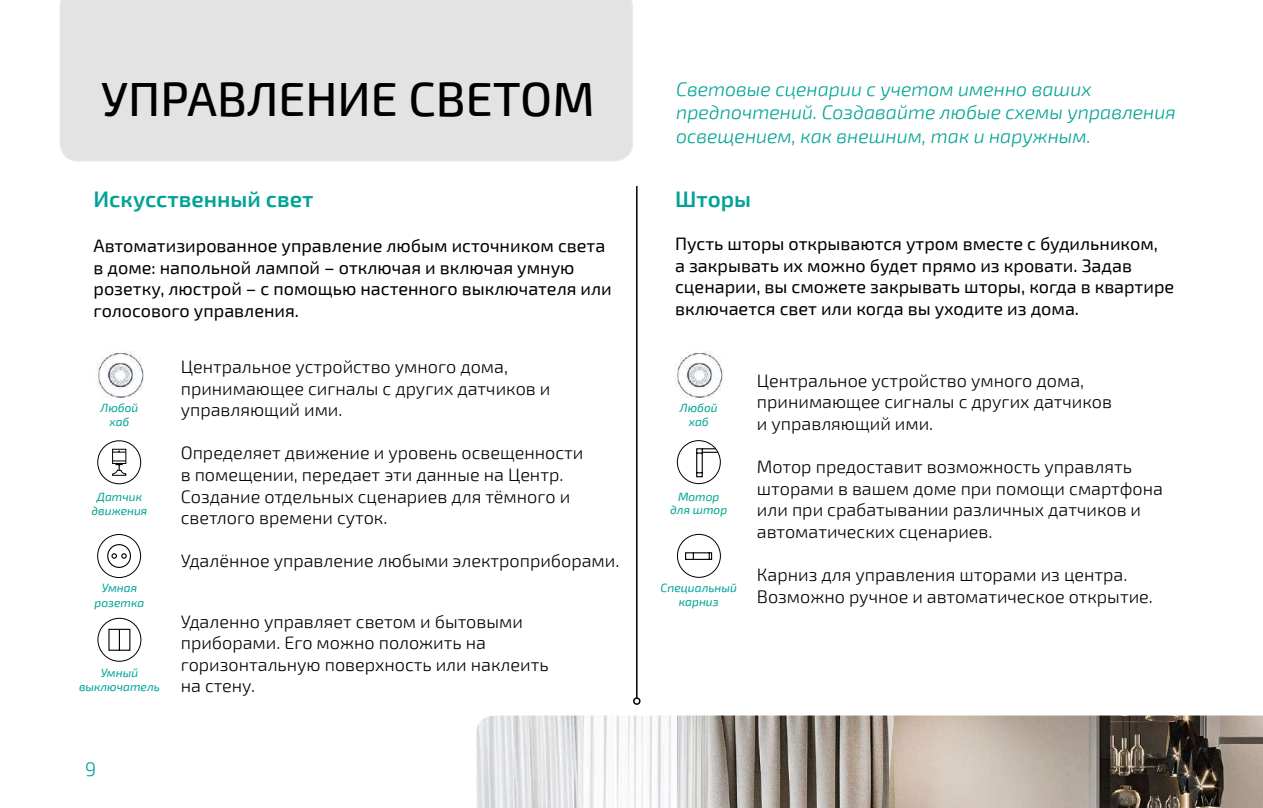
<style>
.page{position:relative;width:1263px;height:808px;background:#fff}
.page>*{position:absolute;margin:0;border:0;box-sizing:border-box;transform-origin:0 0}
.t1{font:500 48px "Exo 2";color:#000}
.t2{font:600 22.5px "Exo 2";color:#00a395}
.t3{font:italic 300 19.5px/23.4px "Exo 2";color:#00a395}
.t4{font:300 19.5px "Exo 2";color:#00a395}
.t5{font:300 18px/21.6px "Exo 2";color:#000}
.t6{font:18px/21.6px "Exo 2";color:#000}
.t7{font:italic 12px/13.5px "Exo 2";color:#00a395;text-align:center}
</style>
<div class="page">
<div style="left:60px;top:0;width:573px;height:162px;background:#e3e3e3"></div>
<img style="left:97px;top:352px;width:47px;height:46px">
<img style="left:676px;top:352px;width:47px;height:46px">
<div style="left:98px;top:618px;width:43px;height:43px;border:1px solid #000;border-radius:50%"></div>
<svg style="left:108px;top:628px;width:23px;height:23px"></svg>
<svg style="left:97px;top:440px;width:44px;height:44px"></svg>
<div style="left:677px;top:534px;width:44px;height:44px;border:1px solid #000;border-radius:50%"></div>
<svg style="left:685px;top:552px;width:28px;height:8px"></svg>
<div style="left:677px;top:440px;width:44px;height:44px;border:1px solid #000;border-radius:50%"></div>
<svg style="left:696px;top:448px;width:23px;height:30px"></svg>
<div style="left:97px;top:534px;width:44px;height:44px;border:1px solid #000;border-radius:50%"></div>
<svg style="left:107px;top:544px;width:24px;height:24px"></svg>
<hr style="left:636px;top:186px;width:1px;height:512px;background:#000">
<div style="left:633px;top:697px;width:7px;height:8px;border:2px solid #000;border-radius:50%"></div>
<img style="left:476px;top:715px;width:787px;height:93px">
<h1 class="t1" style="left:101px;top:71px;width:495px">УПРАВЛЕНИЕ СВЕТОМ</h1>
<p class="t3" style="left:676px;top:78px;width:501px">Световые сценарии с учетом именно ваших предпочтений. Создавайте любые схемы управления освещением, как внешним, так и наружным.</p>
<p class="t2" style="left:94px;top:186px;width:221px">Искусственный свет</p>
<p class="t6" style="left:94px;top:235px;width:520px">Автоматизированное управление любым источником света в доме: напольной лампой – отключая и включая умную розетку, люстрой – с помощью настенного выключателя или голосового управления.</p>
<p class="t2" style="left:675px;top:186px;width:78px">Шторы</p>
<p class="t6" style="left:675px;top:233px;width:501px">Пусть шторы открываются утром вместе с будильником,<br>а закрывать их можно будет прямо из кровати. Задав сценарии, вы сможете закрывать шторы, когда в квартире включается свет или когда вы уходите из дома.</p>
<p class="t5" style="left:181px;top:356px;width:371px">Центральное устройство умного дома, принимающее сигналы с других датчиков и управляющий ими.</p>
<p class="t5" style="left:181px;top:443px;width:404px">Определяет движение и уровень освещенности в помещении, передает эти данные на Центр.<br>Создание отдельных сценариев для тёмного и светлого времени суток.</p>
<p class="t5" style="left:181px;top:551px;width:440px">Удалённое управление любыми электроприборами.</p>
<p class="t7" style="left:101px;top:402px;width:39px">Любой хаб</p>
<p class="t7" style="left:680px;top:402px;width:39px">Любой хаб</p>
<p class="t7" style="left:92px;top:490px;width:57px;line-height:14.4px">Датчик движения</p>
<p class="t7" style="left:670px;top:490px;width:59px">Мотор для штор</p>
<p class="t7" style="left:95px;top:581px;width:51px;line-height:14.4px">Умная розетка</p>
<p class="t7" style="left:79px;top:665px;width:82px;line-height:14.4px">Умный выключатель</p>
<p class="t5" style="left:181px;top:611px;width:369px">Удаленно управляет светом и бытовыми приборами. Его можно положить на горизонтальную поверхность или наклеить на стену.</p>
<p class="t7" style="left:661px;top:581px;width:78px">Специальный карниз</p>
<p class="t5" style="left:757px;top:370px;width:357px">Центральное устройство умного дома, принимающее сигналы с других датчиков и управляющий ими.</p>
<p class="t5" style="left:757px;top:456px;width:407px">Мотор предоставит возможность управлять шторами в вашем доме при помощи смартфона или при срабатывании различных датчиков и автоматических сценариев.</p>
<p class="t5" style="left:757px;top:564px;width:397px">Карниз для управления шторами из центра.<br>Возможно ручное и автоматическое открытие.</p>
<p class="t4" style="left:85px;top:757px;width:13px">9</p>
</div>
